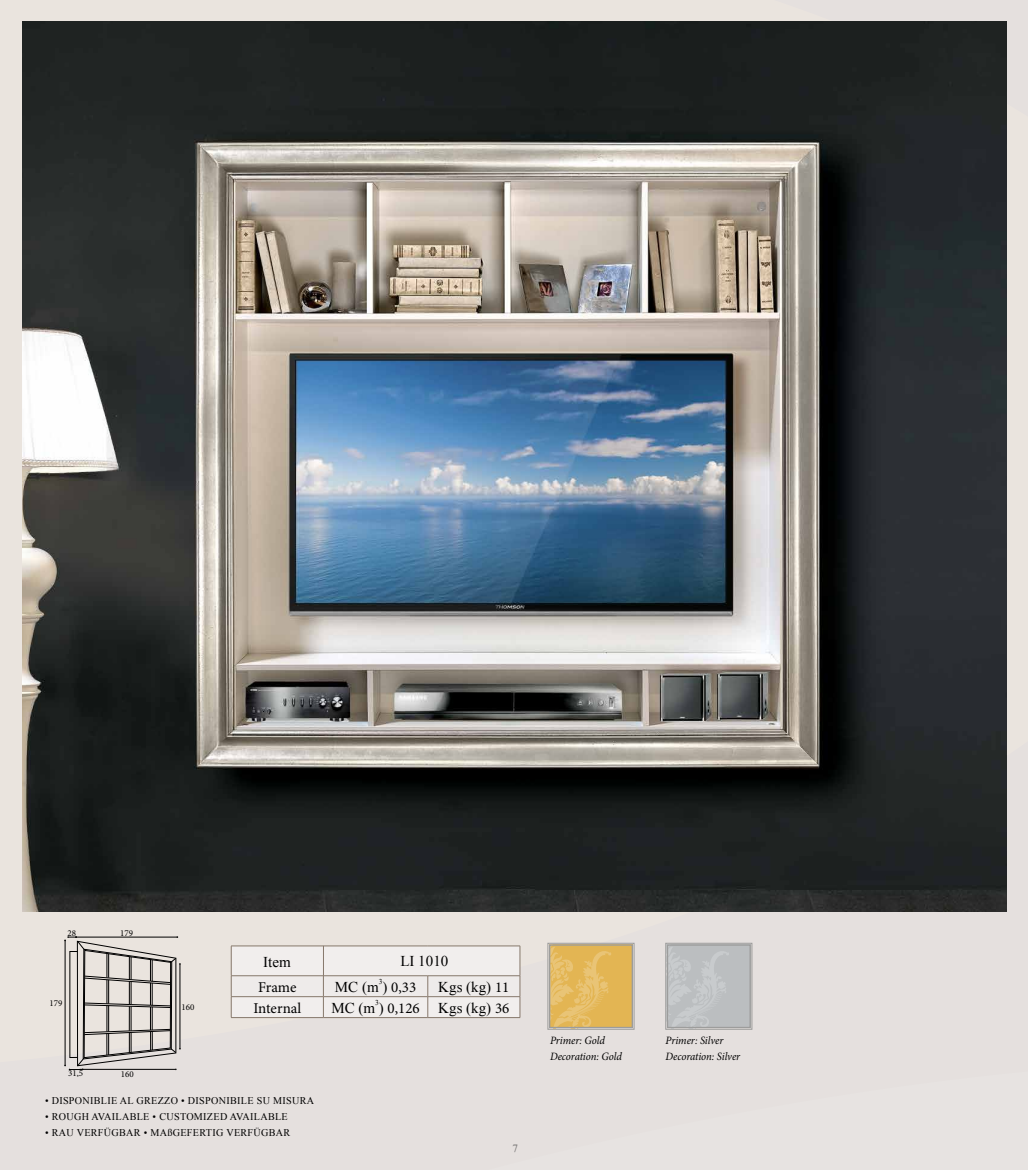
<style>
.page{position:relative;width:1028px;height:1170px;background:#fff}
.page>*{position:absolute;margin:0;border:0;box-sizing:border-box;transform-origin:0 0}
.t1{font:15px "Times New Roman";color:#000}
.t2{font:15px "Minion Pro";letter-spacing:-.005em;color:#000}
.t3{font:italic 11.25px/15.4px "Minion Pro";letter-spacing:-.005em;color:#000;scale:.96 1}
.t4{font:11px "Times New Roman";color:#706f6f}
.t5{font:10.25px "Times New Roman";letter-spacing:.03em;color:#000}
.t6{font:9px "Minion Pro";color:#000}
.t7{font:7.5px "Times New Roman";color:#000}
.s1{font-family:"Minion Pro"}
</style>
<div class="page">
<div style="left:0;top:0;width:1028px;height:963px;background:#eae4de"></div>
<div style="left:0;top:963px;width:1028px;height:206px;background:#e5e0de"></div>
<img style="left:22px;top:21px;width:984px;height:890px">
<svg style="left:64px;top:936px;width:117px;height:134px;background:#c7c2be"></svg>
<svg style="left:547px;top:942px;width:87px;height:87px;background:#e2b963"></svg>
<div style="left:549px;top:944px;width:84px;height:84px;border:1px solid #9d9d9c"></div>
<svg style="left:665px;top:942px;width:87px;height:87px;background:#bec0c2"></svg>
<div style="left:667px;top:944px;width:84px;height:84px;border:1px solid #9d9d9c"></div>
<svg style="left:231px;top:945px;width:290px;height:72px;background:#eae6e5"></svg>
<hr style="left:231px;top:1017px;width:92px;height:1px;background:#86786b">
<hr style="left:323px;top:1017px;width:105px;height:1px;background:#86786b">
<hr style="left:428px;top:1017px;width:92px;height:1px;background:#86786b">
<hr style="left:323px;top:945px;width:1px;height:30px;background:#86786b">
<p class="t6" style="left:68px;top:927px;width:10px">28</p>
<p class="t6" style="left:120px;top:927px;width:14px">179</p>
<p class="t6" style="left:50px;top:997px;width:14px">179</p>
<p class="t6" style="left:68px;top:1067px;width:17px">31,5</p>
<p class="t6" style="left:121px;top:1067px;width:14px">160</p>
<p class="t6" style="left:181px;top:1000px;width:14px">160</p>
<h1 class="t1" style="left:263px;top:951px;width:29px">Item</h1>
<h1 class="t1" style="left:400px;top:950px;width:49px">LI 1010</h1>
<p class="t7" style="left:379px;top:976px;width:5px">3</p>
<h1 class="t1" style="left:438px;top:976px;width:73px">Kgs (kg) <span class="s1">11</span></h1>
<h1 class="t2" style="left:258px;top:976px;width:40px">Frame</h1>
<h1 class="t1" style="left:335px;top:976px;width:83px">MC (m ) <span class="s1">0,33</span></h1>
<p class="t7" style="left:375px;top:997px;width:5px">3</p>
<h1 class="t2" style="left:253px;top:997px;width:49px">Internal</h1>
<h1 class="t1" style="left:331px;top:997px;width:180px">MC (m ) <span class="s1">0,126</span> Kgs (kg) <span class="s1">36</span></h1>
<p class="t5" style="left:45px;top:1093px;width:271px">• DISPONIBLIE AL GREZZO • DISPONIBILE SU MISURA</p>
<p class="t5" style="left:45px;top:1109px;width:244px">• ROUGH AVAILABLE • CUSTOMIZED AVAILABLE</p>
<p class="t5" style="left:45px;top:1125px;width:247px">• RAU VERFÜGBAR • MAßGEFERTIG VERFÜGBAR</p>
<p class="t4" style="left:512px;top:1140px;width:7px">7</p>
<p class="t3" style="left:550px;top:1032px;width:76px">Primer: Gold<br>Decoration: Gold</p>
<p class="t3" style="left:665px;top:1032px;width:79px">Primer: Silver<br>Decoration: Silver</p>
</div>
